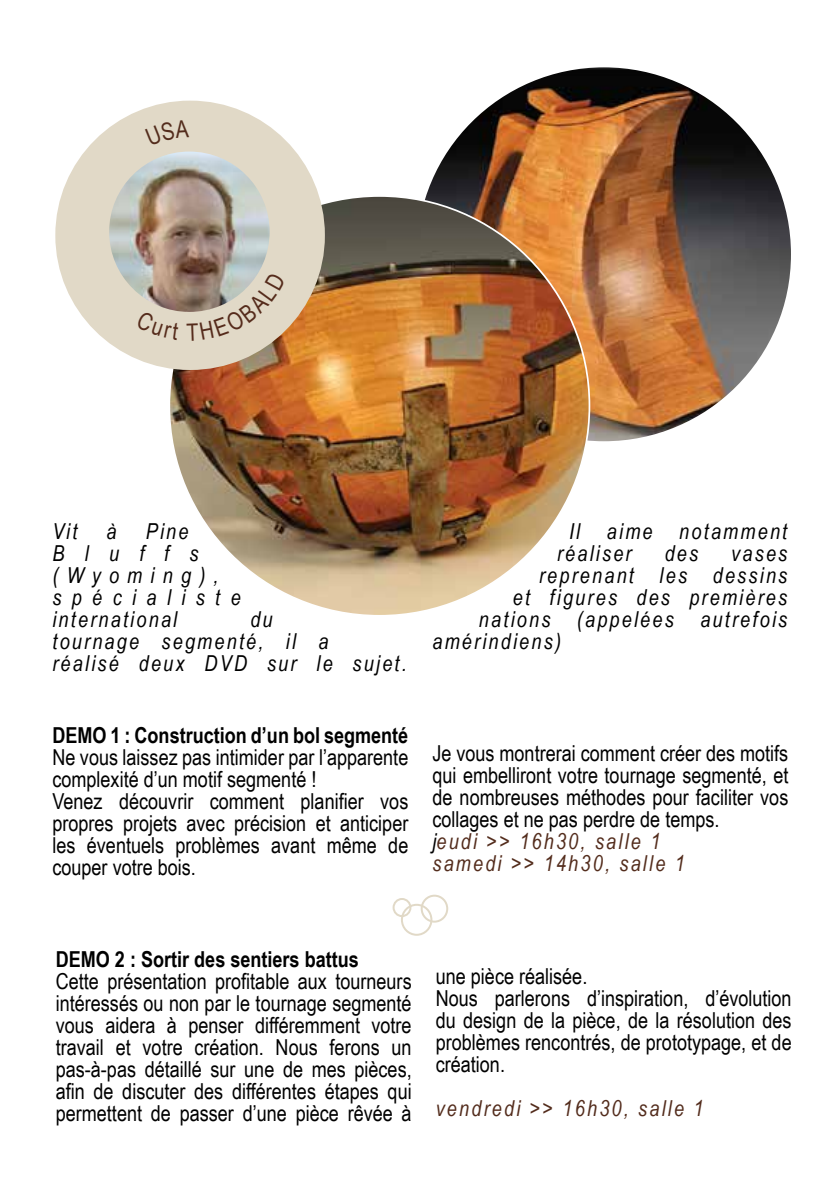
<style>
.page{position:relative;width:840px;height:1191px;background:#fff}
.page>*{position:absolute;margin:0;border:0;box-sizing:border-box;transform-origin:0 0}
.t1{font:22px/22px "Arial Narrow";color:#000}
.t2{font:italic 22px/22px "Arial Narrow";letter-spacing:.1em;color:#000}
.t3{font:700 22px "Arial Narrow";color:#000}
.t4{font:italic 22px/22px "Arial Narrow";letter-spacing:.375em;color:#000}
.t5{font:italic 22px "Arial Narrow";letter-spacing:.1em;color:#532c1c}
.s1{font-style:italic}
.s2{font-style:italic;color:#532c1c}
</style>
<div class="page">
<img style="left:425px;top:69px;width:364px;height:371px">
<img style="left:169px;top:196px;width:420px;height:420px;border-radius:210px">
<div style="left:85px;top:130px;width:210px;height:211px;background:#e1d9c7;border-radius:50%"></div>
<div style="left:55px;top:101px;width:270px;height:269px;border:59px solid #e1d9c7;border-radius:50%"></div>
<img style="left:109px;top:152px;width:160px;height:160px;border-radius:80px">
<div style="left:420px;top:894px;width:28px;height:28px;border:2px solid #e1d9c7;border-radius:50%"></div>
<div style="left:400px;top:903px;width:32px;height:32px;border:2px solid #e1d9c7;border-radius:50%"></div>
<div style="left:392px;top:898px;width:19px;height:19px;border:2px solid #e1d9c7;border-radius:50%"></div>
<svg style="left:136px;top:310px;width:43px;height:30px"></svg>
<svg style="left:187px;top:272px;width:98px;height:69px"></svg>
<svg style="left:145px;top:120px;width:44px;height:26px"></svg>
<p class="t4" style="left:52px;top:520px;width:190px;text-indent:93px">Pine<br>Bluffs (Wyoming), spécialiste international</p>
<p class="t2" style="left:52px;top:520px;width:27px">Vit</p>
<p class="t2" style="left:107px;top:520px;width:12px">à</p>
<p class="t2" style="left:52px;top:608px;width:356px;text-indent:198px">du<br>tournage segmenté, il a<br>réalisé deux DVD sur le sujet.</p>
<p class="t2" style="left:556px;top:520px;width:231px;text-indent:12px">Il aime notamment réaliser</p>
<p class="t2" style="left:664px;top:542px;width:35px">des</p>
<p class="t2" style="left:730px;top:542px;width:57px">vases</p>
<p class="t2" style="left:538px;top:564px;width:249px">reprenant les dessins</p>
<p class="t2" style="left:512px;top:586px;width:275px">et figures des premières</p>
<p class="t2" style="left:478px;top:608px;width:309px">nations (appelées autrefois</p>
<p class="t2" style="left:432px;top:630px;width:130px">amérindiens)</p>
<p class="t3" style="left:52px;top:718px;width:357px">DEMO 1 : Construction d’un bol segmenté</p>
<p class="t1" style="left:52px;top:745px;width:357px">Ne vous laissez pas intimider par l’apparente complexité d’un motif segmenté !<br>Venez découvrir comment planifier vos propres projets avec précision et anticiper les éventuels problèmes avant même de couper votre bois.</p>
<p class="t1" style="left:432px;top:741px;width:357px">Je vous montrerai comment créer des motifs qui embelliront votre tournage segmenté, et de nombreuses méthodes pour faciliter vos collages et ne pas perdre de temps.<br><span class="s1">j</span><span class="s2">eudi &gt;&gt; 16h30, salle 1<br>samedi &gt;&gt; 14h30, salle 1</span></p>
<p class="t3" style="left:56px;top:942px;width:304px">DEMO 2 : Sortir des sentiers battus</p>
<p class="t1" style="left:56px;top:969px;width:357px;text-align:justify">Cette présentation profitable aux tourneurs intéressés ou non par le tournage segmenté vous aidera à penser différemment votre travail et votre création. Nous ferons un pas-à-pas détaillé sur une de mes pièces, afin de discuter des différentes étapes qui permettent de passer d’une pièce rêvée à</p>
<p class="t1" style="left:435px;top:964px;width:357px">une pièce réalisée.<br>Nous parlerons d’inspiration, d’évolution du design de la pièce, de la résolution des problèmes rencontrés, de prototypage, et de création.</p>
<p class="t5" style="left:435px;top:1093px;width:269px">vendredi &gt;&gt; 16h30, salle 1</p>
</div>
